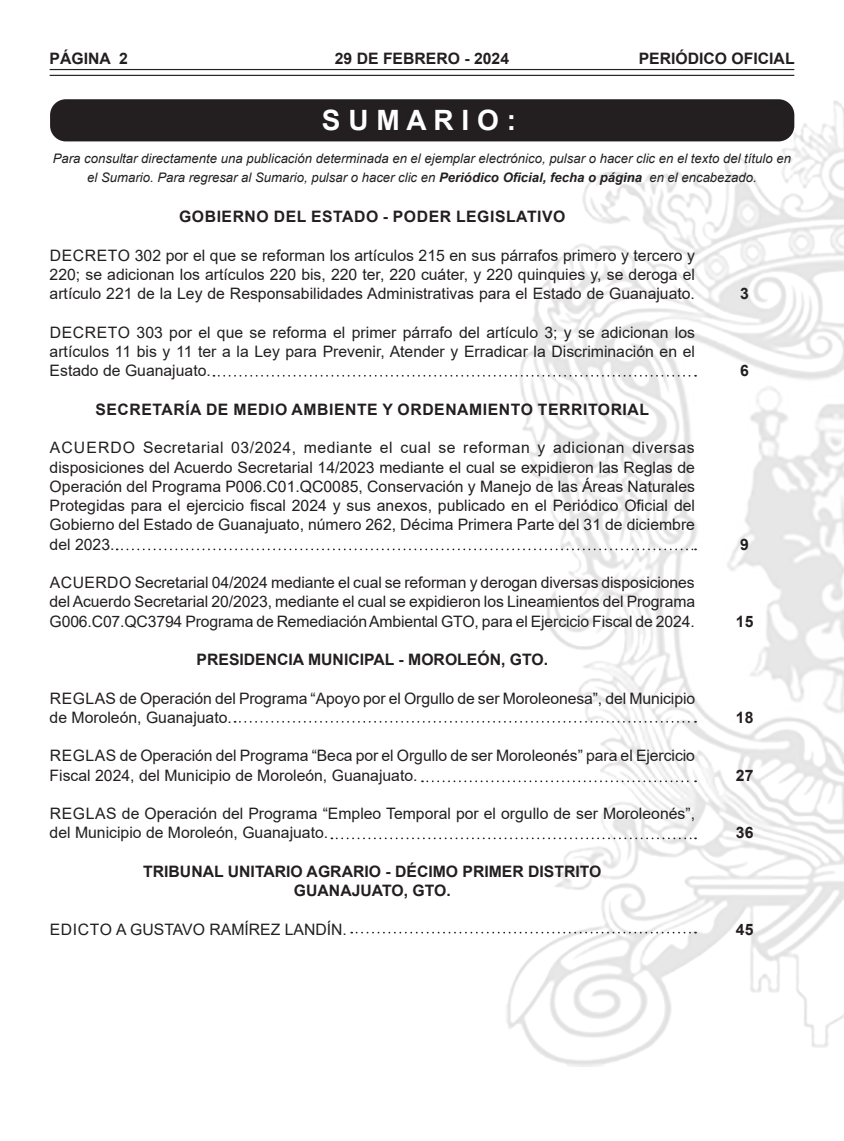
<style>
.page{position:relative;width:844px;height:1141px;background:#fff}
.page>*{position:absolute;margin:0;border:0;box-sizing:border-box;transform-origin:0 0}
.t1{font:700 28px "Arial";color:#fff}
.t2{font:15.75px/19.2px "Arial";color:#231f20;text-align:justify}
.t3{font:700 15.75px/19.2px "Arial";color:#231f20;text-align:center}
.t4{font:700 15.75px "Arial";letter-spacing:.035em;color:#231f20}
.t5{font:italic 13.12px/18.9px "Arial";color:#231f20;text-align:center}
.s1{font-weight:700}
</style>
<div class="page">
<hr style="left:50px;top:69px;width:744px;height:1px;background:#231f20">
<hr style="left:50px;top:75px;width:744px;height:1px;background:#231f20">
<img style="left:505px;top:99px;width:338px;height:968px">
<div style="left:50px;top:99px;width:744px;height:42px;background:#231f20;border-radius:16px"></div>
<svg style="left:213px;top:375px;width:482px;height:2px"></svg>
<svg style="left:117px;top:549px;width:578px;height:1px"></svg>
<svg style="left:234px;top:721px;width:461px;height:2px"></svg>
<svg style="left:422px;top:780px;width:273px;height:2px"></svg>
<svg style="left:331px;top:837px;width:364px;height:2px"></svg>
<svg style="left:351px;top:932px;width:344px;height:1px"></svg>
<p class="t3" style="left:50px;top:49px;width:80px">PÁGINA 2</p>
<p class="t3" style="left:335px;top:49px;width:176px">29 DE FEBRERO - 2024</p>
<p class="t3" style="left:638px;top:49px;width:157px">PERIÓDICO OFICIAL</p>
<h1 class="t1" style="left:322px;top:100px;width:195px">S U M A R I O :</h1>
<p class="t5" style="left:53px;top:149px;width:739px">Para consultar directamente una publicación determinada en el ejemplar electrónico, pulsar o hacer clic en el texto del título en el Sumario. Para regresar al Sumario, pulsar o hacer clic en <span class="s1">Periódico Oficial, fecha o página</span> en el encabezado.</p>
<p class="t4" style="left:179px;top:206px;width:388px">GOBIERNO DEL ESTADO - PODER LEGISLATIVO</p>
<p class="t2" style="left:50px;top:246px;width:646px">DECRETO 302 por el que se reforman los artículos 215 en sus párrafos primero y tercero y 220; se adicionan los artículos 220 bis, 220 ter, 220 cuáter, y 220 quinquies y, se deroga el artículo 221 de la Ley de Responsabilidades Administrativas para el Estado de Guanajuato.</p>
<p class="t2" style="left:50px;top:323px;width:646px">DECRETO 303 por el que se reforma el primer párrafo del artículo 3; y se adicionan los artículos 11 bis y 11 ter a la Ley para Prevenir, Atender y Erradicar la Discriminación en el Estado de Guanajuato.</p>
<p class="t4" style="left:95px;top:398px;width:555px">SECRETARÍA DE MEDIO AMBIENTE Y ORDENAMIENTO TERRITORIAL</p>
<p class="t2" style="left:50px;top:438px;width:646px">ACUERDO Secretarial 03/2024, mediante el cual se reforman y adicionan diversas disposiciones del Acuerdo Secretarial 14/2023 mediante el cual se expidieron las Reglas de Operación del Programa P006.C01.QC0085, Conservación y Manejo de las Áreas Naturales Protegidas para el ejercicio fiscal 2024 y sus anexos, publicado en el Periódico Oficial del Gobierno del Estado de Guanajuato, número 262, Décima Primera Parte del 31 de diciembre del 2023.</p>
<p class="t2" style="left:50px;top:573px;width:647px">ACUERDO Secretarial 04/2024 mediante el cual se reforman y derogan diversas disposiciones del Acuerdo Secretarial 20/2023, mediante el cual se expidieron los Lineamientos del Programa G006.C07.QC3794 Programa de Remediación Ambiental GTO, para el Ejercicio Fiscal de 2024.</p>
<p class="t3" style="left:196px;top:650px;width:353px">PRESIDENCIA MUNICIPAL - MOROLEÓN, GTO.</p>
<p class="t2" style="left:50px;top:688px;width:647px">REGLAS de Operación del Programa “Apoyo por el Orgullo de ser Moroleonesa”, del Municipio de Moroleón, Guanajuato.</p>
<p class="t2" style="left:50px;top:746px;width:646px">REGLAS de Operación del Programa “Beca por el Orgullo de ser Moroleonés” para el Ejercicio<br>Fiscal 2024, del Municipio de Moroleón, Guanajuato.</p>
<p class="t2" style="left:50px;top:804px;width:646px">REGLAS de Operación del Programa “Empleo Temporal por el orgullo de ser Moroleonés”, del Municipio de Moroleón, Guanajuato.</p>
<p class="t3" style="left:143px;top:862px;width:459px">TRIBUNAL UNITARIO AGRARIO - DÉCIMO PRIMER DISTRITO<br>GUANAJUATO, GTO.</p>
<p class="t2" style="left:50px;top:919px;width:298px">EDICTO A GUSTAVO RAMÍREZ LANDÍN.</p>
<p class="t3" style="left:740px;top:284px;width:10px">3</p>
<p class="t3" style="left:740px;top:361px;width:10px">6</p>
<p class="t3" style="left:740px;top:535px;width:10px">9</p>
<p class="t3" style="left:735px;top:612px;width:19px">15</p>
<p class="t3" style="left:735px;top:708px;width:19px">18</p>
<p class="t3" style="left:735px;top:766px;width:19px">27</p>
<p class="t3" style="left:735px;top:823px;width:19px">36</p>
<p class="t3" style="left:735px;top:920px;width:19px">45</p>
</div>
